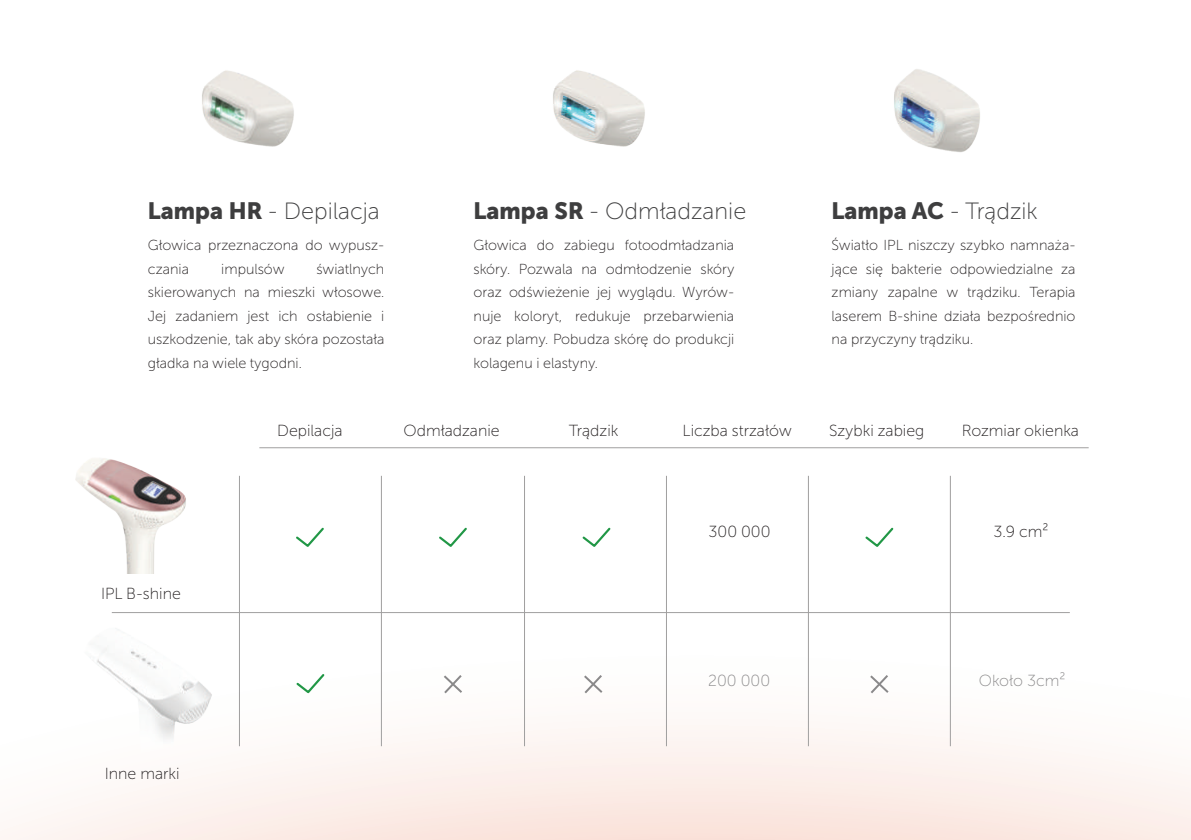
<style>
.page{position:relative;width:1191px;height:840px;background:#fff}
.page>*{position:absolute;margin:0;border:0;box-sizing:border-box;transform-origin:0 0}
.t1{font:23.4px "Museo Sans Cyrl 100";color:#3e3e3f}
.t2{font:16px "Museo Sans Cyrl 100";color:#231f20}
.t3{font:16px "Museo Sans Cyrl 100";color:#8a898a}
.t4{font:14.4px/23.4px "Museo Sans Cyrl 100";color:#231f20;text-align:justify}
.s1{font-family:"Museo Sans Cyrl 900"}
</style>
<div class="page">
<svg style="left:0;top:636px;width:1191px;height:203px"></svg>
<img style="left:0;top:636px;width:5px;height:79px">
<img style="left:202px;top:70px;width:92px;height:77px">
<img style="left:553px;top:70px;width:92px;height:77px">
<img style="left:894px;top:69px;width:86px;height:83px">
<img style="left:75px;top:458px;width:111px;height:115px">
<img style="left:51px;top:628px;width:194px;height:134px">
<hr style="left:112px;top:612px;width:957px;height:1px;background:#a09f9f">
<hr style="left:259px;top:447px;width:829px;height:1px;background:#a09f9f">
<hr style="left:239px;top:475px;width:1px;height:270px;background:#a09f9f">
<hr style="left:381px;top:475px;width:1px;height:270px;background:#a09f9f">
<hr style="left:524px;top:475px;width:1px;height:270px;background:#a09f9f">
<hr style="left:666px;top:475px;width:1px;height:270px;background:#a09f9f">
<hr style="left:808px;top:475px;width:1px;height:270px;background:#a09f9f">
<hr style="left:950px;top:475px;width:1px;height:270px;background:#a09f9f">
<svg style="left:296px;top:527px;width:28px;height:20px"></svg>
<svg style="left:439px;top:527px;width:28px;height:20px"></svg>
<svg style="left:441px;top:672px;width:23px;height:23px"></svg>
<svg style="left:582px;top:672px;width:22px;height:23px"></svg>
<svg style="left:868px;top:672px;width:22px;height:23px"></svg>
<svg style="left:294px;top:671px;width:32px;height:23px"></svg>
<svg style="left:582px;top:527px;width:29px;height:20px"></svg>
<svg style="left:865px;top:527px;width:29px;height:20px"></svg>
<h1 class="t1" style="left:148px;top:199px;width:233px"><span class="s1">Lampa HR</span> - Depilacja</h1>
<p class="t4" style="left:148px;top:233px;width:238px">Głowica przeznaczona do wypusz&shy;czania</p>
<p class="t4" style="left:148px;top:257px;width:238px;text-indent:168px">światlnych skierowanych na mieszki włosowe.<br>Jej zadaniem jest ich osłabienie i uszkodzenie, tak aby skóra pozostała gładka na wiele tygodni.</p>
<p class="t4" style="left:221px;top:257px;width:65px">impulsów</p>
<h1 class="t1" style="left:473px;top:199px;width:274px"><span class="s1">Lampa SR</span> - Odmładzanie</h1>
<p class="t4" style="left:473px;top:233px;width:263px">Głowica do zabiegu fotoodmładzania skóry. Pozwala na odmłodzenie skóry oraz odświeżenie jej wyglądu. Wyrów&shy;nuje koloryt, redukuje przebarwienia oraz plamy. Pobudza skórę do produkcji kolagenu i elastyny.</p>
<h1 class="t1" style="left:831px;top:199px;width:208px"><span class="s1">Lampa AC</span> - Trądzik</h1>
<p class="t4" style="left:831px;top:233px;width:245px">Światło IPL niszczy szybko namnaża&shy;jące się bakterie odpowiedzialne za zmiany zapalne w trądziku. Terapia laserem B-shine działa bezpośrednio na przyczyny trądziku.</p>
<p class="t2" style="left:277px;top:422px;width:67px">Depilacja</p>
<p class="t2" style="left:403px;top:422px;width:98px">Odmładzanie</p>
<p class="t2" style="left:569px;top:422px;width:51px">Trądzik</p>
<p class="t2" style="left:682px;top:422px;width:111px">Liczba strzałów</p>
<p class="t2" style="left:829px;top:422px;width:97px">Szybki zabieg</p>
<p class="t2" style="left:962px;top:422px;width:118px">Rozmiar okienka</p>
<p class="t2" style="left:101px;top:584px;width:81px">IPL B-shine</p>
<p class="t2" style="left:105px;top:764px;width:76px">Inne marki</p>
<p class="t2" style="left:708px;top:523px;width:63px">300 000</p>
<p class="t2" style="left:993px;top:523px;width:57px">3.9 cm²</p>
<p class="t3" style="left:708px;top:671px;width:63px">200 000</p>
<p class="t3" style="left:979px;top:671px;width:88px">Około 3cm²</p>
</div>
